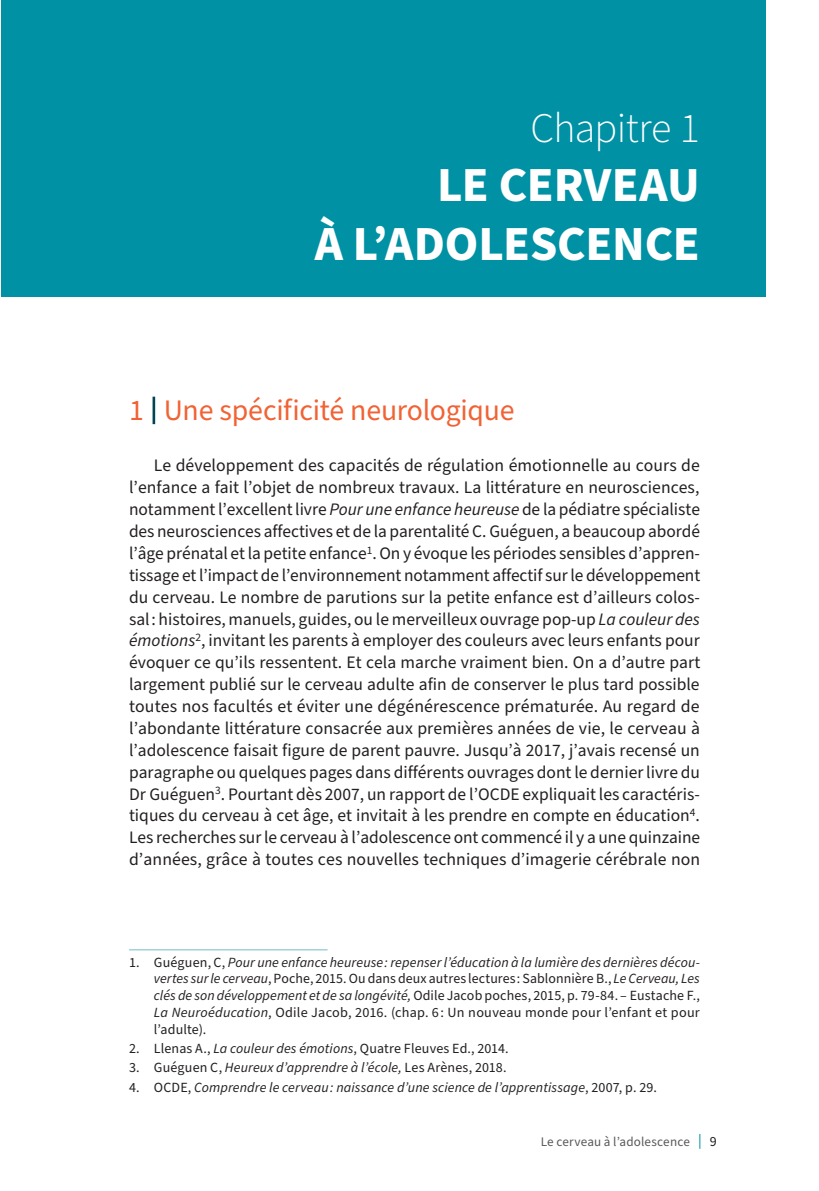
<style>
.page{position:relative;width:819px;height:1191px;background:#fff}
.page>*{position:absolute;margin:0;border:0;box-sizing:border-box;transform-origin:0 0}
.t1{font:700 49px/58.8px "Source Sans Pro";letter-spacing:-.005em;color:#fff;text-align:right}
.t2{font:300 42px "Source Sans Pro";letter-spacing:-.015em;color:#fff}
.t3{font:29.75px "Source Sans Pro";letter-spacing:-.01em;color:#f16234}
.t4{font:17.5px/21.9px "Source Sans Pro";letter-spacing:.005em;color:#231f20;text-align:justify}
.t5{font:14px/16.8px "Source Sans Pro";letter-spacing:.015em;color:#231f20;text-align:justify}
.t6{font:italic 14px "Source Sans Pro";letter-spacing:.01em;color:#231f20}
.t7{font:13.12px "Source Sans Pro";letter-spacing:.015em;color:#57585a}
.s1{font-style:italic}
.s2{font-style:normal}
</style>
<div class="page">
<div style="left:1px;top:0;width:764px;height:297px;background:#0092a4"></div>
<svg style="left:699px;top:1134px;width:1px;height:14px"></svg>
<hr style="left:152px;top:397px;width:3px;height:27px;background:#004652">
<hr style="left:129px;top:949px;width:198px;height:1px;background:#73bdca">
<h2 class="t2" style="left:530px;top:100px;width:171px">Chapitre 1</h2>
<h1 class="t1" style="left:315px;top:157px;width:386px">LE CERVEAU<br>À L’ADOLESCENCE</h1>
<h3 class="t3" style="left:129px;top:390px;width:387px">1 Une spécificité neurologique</h3>
<p class="t4" style="left:129px;top:455px;width:572px;text-indent:25px">Le développement des capacités de régulation émotionnelle au cours de l’enfance a fait l’objet de nombreux travaux. La littérature en neurosciences, notamment l’excellent livre <span class="s1">Pour une enfance heureuse</span> de la pédiatre spécialiste des neurosciences affectives et de la parentalité C. Guéguen, a beaucoup abordé l’âge prénatal et la petite enfance<sup>1</sup>. On y évoque les périodes sensibles d’appren&shy;tissage et l’impact de l’environnement notamment affectif sur le développement du cerveau. Le nombre de parutions sur la petite enfance est d’ailleurs colos&shy;sal : histoires, manuels, guides, ou le merveilleux ouvrage pop-up <span class="s1">La couleur des émotions</span><sup>2</sup>, invitant les parents à employer des couleurs avec leurs enfants pour évoquer ce qu’ils ressentent. Et cela marche vraiment bien. On a d’autre part largement publié sur le cerveau adulte afin de conserver le plus tard possible toutes nos facultés et éviter une dégénérescence prématurée. Au regard de l’abondante littérature consacrée aux premières années de vie, le cerveau à l’adolescence faisait figure de parent pauvre. Jusqu’à 2017, j’avais recensé un paragraphe ou quelques pages dans différents ouvrages dont le dernier livre du Dr Guéguen<sup>3</sup>. Pourtant dès 2007, un rapport de l’OCDE expliquait les caractéris&shy;tiques du cerveau à cet âge, et invitait à les prendre en compte en éducation<sup>4</sup>.<br>Les recherches sur le cerveau à l’adolescence ont commencé il y a une quinzaine d’années, grâce à toutes ces nouvelles techniques d’imagerie cérébrale non</p>
<p class="t5" style="left:154px;top:954px;width:547px;text-indent:-25px">1. Guéguen, C, <span class="s1">Pour une enfance heureuse : repenser l’éducation à la lumière des dernières décou&shy;vertes sur le cerveau</span>, Poche, 2015. Ou dans deux autres lectures : Sablonnière B., <span class="s1">Le Cerveau, Les clés de son développement et de sa longévité,</span> Odile Jacob poches, 2015, p. 79-84. – Eustache F., <span class="s1">La Neuroéducation</span>, Odile Jacob, 2016. (chap. 6 : Un nouveau monde pour l’enfant et pour l’adulte).</p>
<p class="t5" style="left:129px;top:1040px;width:381px">2. Llenas A., <span class="s1">La couleur des émotions</span>, Quatre Fleuves Ed., 2014.</p>
<p class="t6" style="left:129px;top:1058px;width:379px"><span class="s2">3. Guéguen C,</span> Heureux d’apprendre à l’école, <span class="s2">Les Arènes, 2018.</span></p>
<p class="t6" style="left:129px;top:1077px;width:529px"><span class="s2">4. OCDE,</span> Comprendre le cerveau : naissance d’une science de l’apprentissage<span class="s2">, 2007, p. 29.</span></p>
<p class="t7" style="left:540px;top:1132px;width:151px">Le cerveau à l’adolescence</p>
<p class="t5" style="left:709px;top:1133px;width:8px">9</p>
</div>
